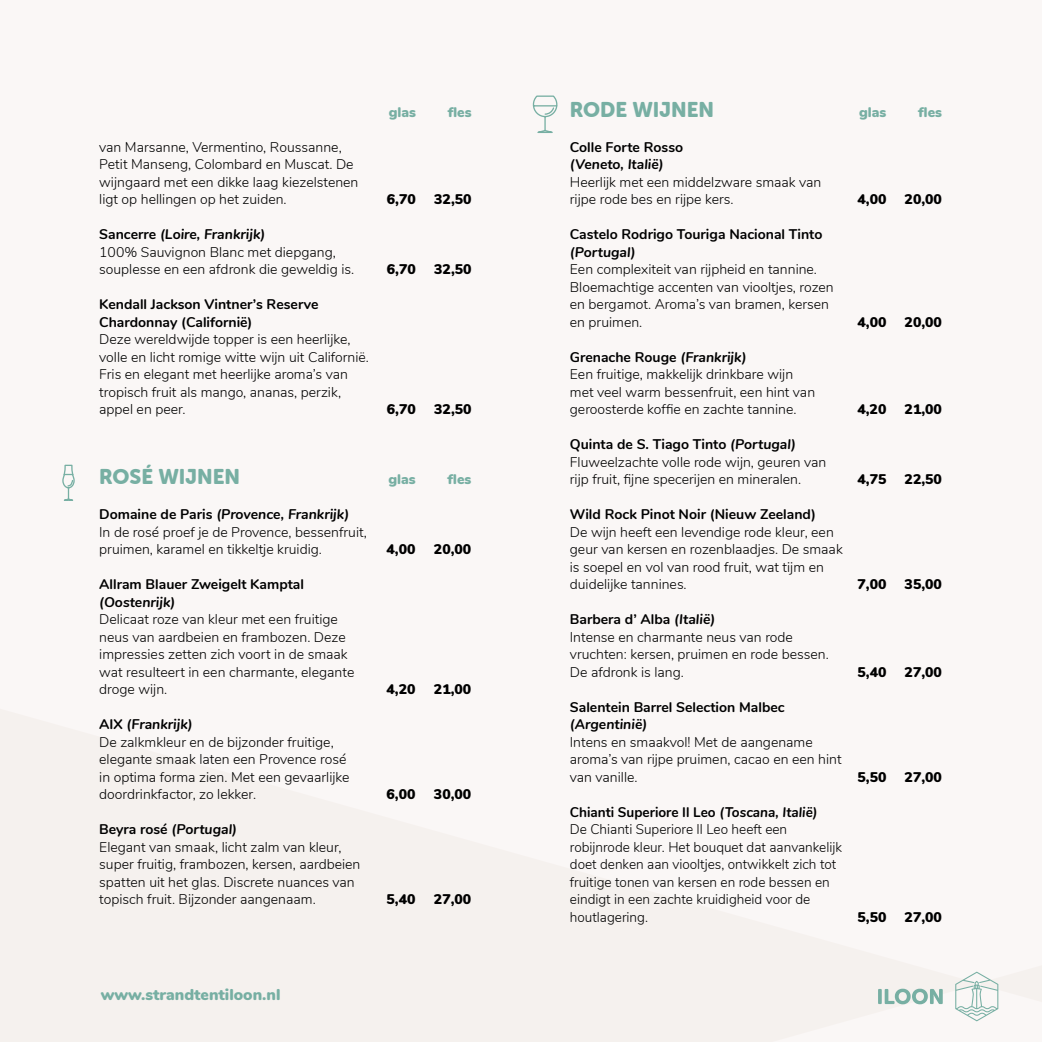
<style>
.page{position:relative;width:1042px;height:1042px;background:#faf7f6}
.page>*{position:absolute;margin:0;border:0;box-sizing:border-box;transform-origin:0 0}
.t1{font:21px "Museo Sans Rounded 900";letter-spacing:-.005em;color:#77afa3}
.t2{font:900 15.75px "Nunito";color:#77afa3}
.t3{font:300 14px/17.5px "Nunito";color:#000}
.t4{font:700 14px/17.5px "Nunito";color:#000}
.t5{font:900 14px "Nunito";color:#000}
.t6{font:italic 700 14px "Nunito";color:#000}
.t7{font:900 14px "Nunito";color:#77afa3}
.s1{font-weight:700}
.s2{font-weight:700;font-style:italic}
</style>
<div class="page">
<svg style="left:955px;top:971px;width:44px;height:51px"></svg>
<svg style="left:878px;top:989px;width:4px;height:15px"></svg>
<svg style="left:884px;top:988px;width:59px;height:16px"></svg>
<svg style="left:62px;top:464px;width:13px;height:37px"></svg>
<svg style="left:532px;top:95px;width:26px;height:38px"></svg>
<p class="t3" style="left:99px;top:137px;width:261px">van Marsanne, Vermentino, Roussanne, Petit Manseng, Colombard en Muscat. De wijngaard met een dikke laag kiezelstenen ligt op hellingen op het zuiden.</p>
<p class="t3" style="left:99px;top:225px;width:256px"><span class="s1">Sancerre</span> <span class="s2">(Loire, Frankrijk)<br></span>100% Sauvignon Blanc met diepgang, souplesse en een afdronk die geweldig is.</p>
<p class="t4" style="left:99px;top:295px;width:221px">Kendall Jackson Vintner’s Reserve<br>Chardonnay (Californië)</p>
<p class="t3" style="left:99px;top:330px;width:271px">Deze wereldwijde topper is een heerlijke, volle en licht romige witte wijn uit Californië.<br>Fris en elegant met heerlijke aroma’s van tropisch fruit als mango, ananas, perzik, appel en peer.</p>
<p class="t7" style="left:389px;top:101px;width:29px">glas</p>
<p class="t7" style="left:448px;top:101px;width:25px">fles</p>
<p class="t5" style="left:387px;top:189px;width:31px">6,70</p>
<p class="t5" style="left:434px;top:189px;width:39px">32,50</p>
<p class="t5" style="left:387px;top:259px;width:31px">6,70</p>
<p class="t5" style="left:434px;top:259px;width:39px">32,50</p>
<p class="t5" style="left:387px;top:399px;width:31px">6,70</p>
<p class="t5" style="left:434px;top:399px;width:39px">32,50</p>
<h1 class="t1" style="left:99px;top:465px;width:93px">ROSÉ WIJNEN</h1>
<p class="t3" style="left:99px;top:505px;width:269px"><span class="s1">Domaine de Paris</span> <span class="s2">(Provence, Frankrijk)<br></span>In de rosé proef je de Provence, bessenfruit, pruimen, karamel en tikkeltje kruidig.</p>
<p class="t4" style="left:99px;top:575px;width:206px">Allram Blauer Zweigelt Kamptal</p>
<p class="t6" style="left:99px;top:592px;width:78px">(Oostenrijk)</p>
<p class="t3" style="left:99px;top:610px;width:257px">Delicaat roze van kleur met een fruitige neus van aardbeien en frambozen. Deze impressies zetten zich voort in de smaak wat resulteert in een charmante, elegante droge wijn.</p>
<p class="t3" style="left:99px;top:715px;width:252px"><span class="s1">AIX</span> <span class="s2">(Frankrijk)<br></span>De zalkmkleur en de bijzonder fruitige, elegante smaak laten een Provence rosé in optima forma zien. Met een gevaarlijke doordrinkfactor, zo lekker.</p>
<p class="t3" style="left:99px;top:820px;width:263px"><span class="s1">Beyra rosé</span> <span class="s2">(Portugal)<br></span>Elegant van smaak, licht zalm van kleur, super fruitig, frambozen, kersen, aardbeien spatten uit het glas. Discrete nuances van topisch fruit. Bijzonder aangenaam.</p>
<p class="t7" style="left:388px;top:469px;width:29px">glas</p>
<p class="t7" style="left:447px;top:469px;width:25px">fles</p>
<p class="t5" style="left:386px;top:539px;width:31px">4,00</p>
<p class="t5" style="left:434px;top:539px;width:39px">20,00</p>
<p class="t5" style="left:386px;top:679px;width:31px">4,20</p>
<p class="t5" style="left:434px;top:679px;width:39px">21,00</p>
<p class="t5" style="left:386px;top:784px;width:31px">6,00</p>
<p class="t5" style="left:434px;top:784px;width:39px">30,00</p>
<p class="t5" style="left:386px;top:889px;width:31px">5,40</p>
<p class="t5" style="left:434px;top:889px;width:39px">27,00</p>
<p class="t2" style="left:101px;top:983px;width:181px">www.strandtentiloon.nl</p>
<h1 class="t1" style="left:570px;top:97px;width:96px">RODE WIJNEN</h1>
<p class="t7" style="left:859px;top:101px;width:29px">glas</p>
<p class="t7" style="left:918px;top:101px;width:25px">fles</p>
<p class="t4" style="left:570px;top:137px;width:115px">Colle Forte Rosso</p>
<p class="t6" style="left:570px;top:154px;width:95px">(Veneto, Italië)</p>
<p class="t3" style="left:570px;top:172px;width:253px">Heerlijk met een middelzware smaak van rijpe rode bes en rijpe kers.</p>
<p class="t4" style="left:570px;top:225px;width:254px">Castelo Rodrigo Touriga Nacional Tinto</p>
<p class="t6" style="left:570px;top:242px;width:67px">(Portugal)</p>
<p class="t3" style="left:570px;top:260px;width:265px">Een complexiteit van rijpheid en tannine.<br>Bloemachtige accenten van viooltjes, rozen en bergamot. Aroma’s van bramen, kersen en pruimen.</p>
<p class="t3" style="left:570px;top:347px;width:247px"><span class="s1">Grenache Rouge</span> <span class="s2">(Frankrijk)<br></span>Een fruitige, makkelijk drinkbare wijn met veel warm bessenfruit, een hint van geroosterde koffie en zachte tannine.</p>
<p class="t3" style="left:570px;top:435px;width:258px"><span class="s1">Quinta de S. Tiago Tinto</span> <span class="s2">(Portugal)<br></span>Fluweelzachte volle rode wijn, geuren van rijp fruit, fijne specerijen en mineralen.</p>
<p class="t4" style="left:570px;top:505px;width:248px">Wild Rock Pinot Noir (Nieuw Zeeland)</p>
<p class="t3" style="left:570px;top:522px;width:274px">De wijn heeft een levendige rode kleur, een geur van kersen en rozenblaadjes. De smaak is soepel en vol van rood fruit, wat tijm en duidelijke tannines.</p>
<p class="t3" style="left:570px;top:610px;width:260px"><span class="s1">Barbera d’ Alba</span> <span class="s2">(Italië)<br></span>Intense en charmante neus van rode vruchten: kersen, pruimen en rode bessen.<br>De afdronk is lang.</p>
<p class="t4" style="left:570px;top:697px;width:216px">Salentein Barrel Selection Malbec</p>
<p class="t6" style="left:570px;top:714px;width:79px">(Argentinië)</p>
<p class="t3" style="left:570px;top:732px;width:273px">Intens en smaakvol! Met de aangename aroma’s van rijpe pruimen, cacao en een hint van vanille.</p>
<p class="t3" style="left:570px;top:802px;width:274px"><span class="s1">Chianti Superiore Il Leo</span> <span class="s2">(Toscana, Italië)<br></span>De Chianti Superiore Il Leo heeft een robijnrode kleur. Het bouquet dat aanvankelijk doet denken aan viooltjes, ontwikkelt zich tot fruitige tonen van kersen en rode bessen en eindigt in een zachte kruidigheid voor de houtlagering.</p>
<p class="t5" style="left:857px;top:189px;width:31px">4,00</p>
<p class="t5" style="left:904px;top:189px;width:39px">20,00</p>
<p class="t5" style="left:857px;top:311px;width:31px">4,00</p>
<p class="t5" style="left:904px;top:311px;width:39px">20,00</p>
<p class="t5" style="left:857px;top:399px;width:31px">4,20</p>
<p class="t5" style="left:904px;top:399px;width:39px">21,00</p>
<p class="t5" style="left:904px;top:469px;width:39px">22,50</p>
<p class="t5" style="left:857px;top:469px;width:31px">4,75</p>
<p class="t5" style="left:857px;top:574px;width:31px">7,00</p>
<p class="t5" style="left:904px;top:574px;width:39px">35,00</p>
<p class="t5" style="left:857px;top:661px;width:31px">5,40</p>
<p class="t5" style="left:904px;top:661px;width:39px">27,00</p>
<p class="t5" style="left:857px;top:766px;width:31px">5,50</p>
<p class="t5" style="left:904px;top:766px;width:39px">27,00</p>
<p class="t5" style="left:857px;top:906px;width:31px">5,50</p>
<p class="t5" style="left:904px;top:906px;width:39px">27,00</p>
</div>
